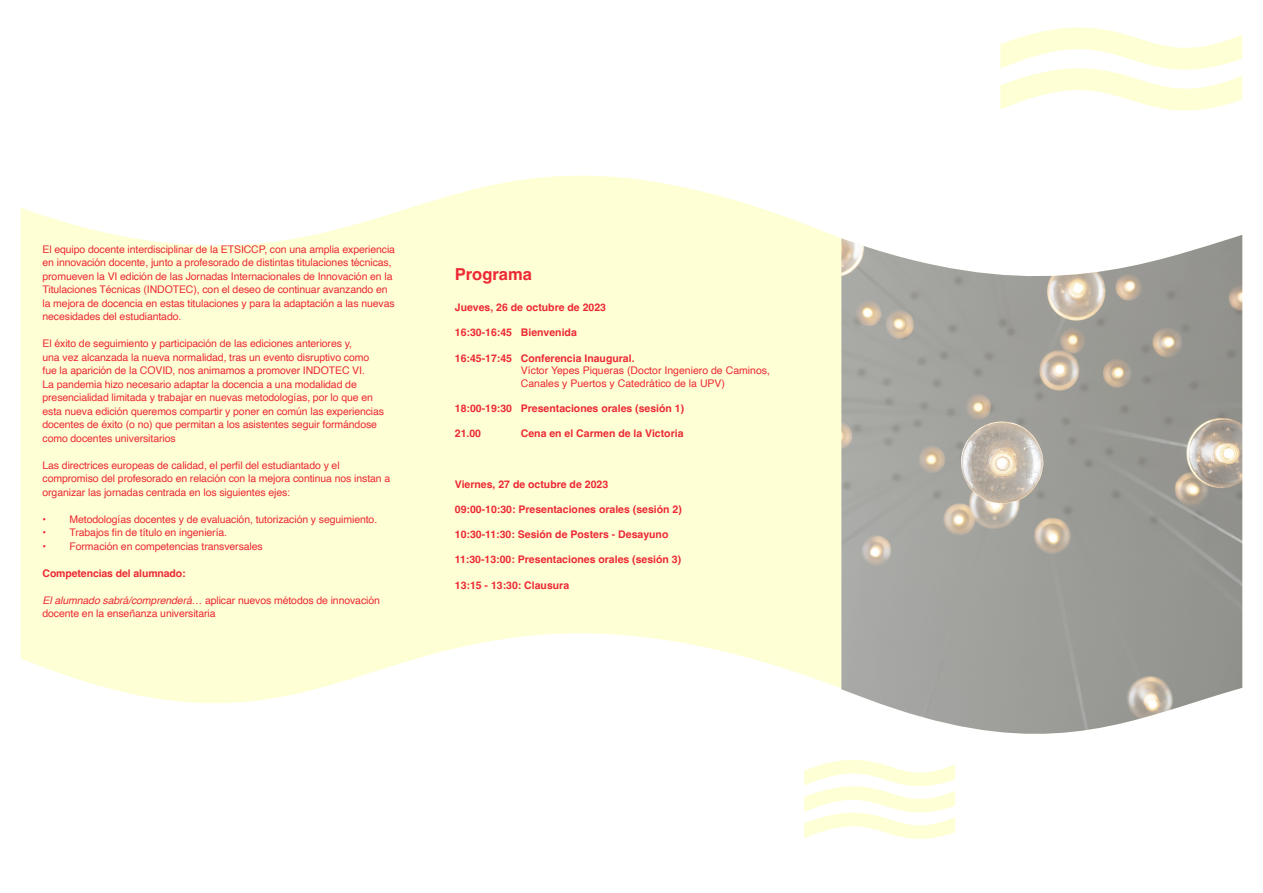
<style>
.page{position:relative;width:1263px;height:893px;background:#fff}
.page>*{position:absolute;margin:0;border:0;box-sizing:border-box;transform-origin:0 0}
.introducción{font:700 16.5px "Helvetica";color:#ed2935}
.introducción-2{font:10.5px/13.5px "Helvetica";letter-spacing:-.01em;color:#ed2935}
.Programa_Tabulaciones{font:700 10.5px "Helvetica";color:#ed2935}
.Programa_Tabulaciones-2{font:10.5px/12.6px "Helvetica";color:#ed2935}
.introducción-3{font:700 10.5px "Helvetica";letter-spacing:-.01em;color:#ed2935}
.s1{font-style:italic}
</style>
<div class="page">
<svg style="left:1000px;top:27px;width:242px;height:84px"></svg>
<svg style="left:804px;top:760px;width:151px;height:79px"></svg>
<svg style="left:21px;top:175px;width:820px;height:528px;background:#feffda"></svg>
<img style="left:841px;top:235px;width:401px;height:499px">
<p class="introducción-2" style="left:43px;top:243px;width:354px">El equipo docente interdisciplinar de la ETSICCP, con una amplia experiencia en innovación docente, junto a profesorado de distintas titulaciones técnicas, promueven la VI edición de las Jornadas Internacionales de Innovación en la Titulaciones Técnicas (INDOTEC), con el deseo de continuar avanzando en la mejora de docencia en estas titulaciones y para la adaptación a las nuevas necesidades del estudiantado.</p>
<p class="introducción-2" style="left:43px;top:337px;width:343px">El éxito de seguimiento y participación de las ediciones anteriores y,<br>una vez alcanzada la nueva normalidad, tras un evento disruptivo como fue la aparición de la COVID, nos animamos a promover INDOTEC VI.<br>La pandemia hizo necesario adaptar la docencia a una modalidad de presencialidad limitada y trabajar en nuevas metodologías, por lo que en esta nueva edición queremos compartir y poner en común las experiencias docentes de éxito (o no) que permitan a los asistentes seguir formándose como docentes universitarios</p>
<p class="introducción-2" style="left:43px;top:459px;width:349px">Las directrices europeas de calidad, el perfil del estudiantado y el compromiso del profesorado en relación con la mejora continua nos instan a organizar las jornadas centrada en los siguientes ejes:</p>
<p class="introducción-2" style="left:43px;top:513px;width:336px">• Metodologías docentes y de evaluación, tutorización y seguimiento.</p>
<p class="introducción-2" style="left:43px;top:526px;width:186px">• Trabajos fin de título en ingeniería.</p>
<p class="introducción-2" style="left:43px;top:540px;width:222px">• Formación en competencias transversales</p>
<p class="introducción-3" style="left:43px;top:567px;width:145px">Competencias del alumnado:</p>
<p class="introducción-2" style="left:43px;top:594px;width:339px"><span class="s1">El alumnado sabrá/comprenderá</span>… aplicar nuevos métodos de innovación docente en la enseñanza universitaria</p>
<p class="introducción" style="left:455px;top:264px;width:79px">Programa</p>
<p class="Programa_Tabulaciones" style="left:455px;top:301px;width:153px">Jueves, 26 de octubre de 2023</p>
<p class="Programa_Tabulaciones" style="left:455px;top:326px;width:124px">16:30-16:45 Bienvenida</p>
<p class="Programa_Tabulaciones" style="left:455px;top:352px;width:181px">16:45-17:45 Conferencia Inaugural.</p>
<p class="Programa_Tabulaciones-2" style="left:521px;top:365px;width:251px">Víctor Yepes Piqueras (Doctor Ingeniero de Caminos,<br>Canales y Puertos y Catedrático de la UPV)</p>
<p class="Programa_Tabulaciones" style="left:455px;top:402px;width:231px">18:00-19:30 Presentaciones orales (sesión 1)</p>
<p class="Programa_Tabulaciones" style="left:455px;top:427px;width:28px">21.00</p>
<p class="Programa_Tabulaciones" style="left:521px;top:427px;width:164px">Cena en el Carmen de la Victoria</p>
<p class="Programa_Tabulaciones" style="left:455px;top:478px;width:155px">Viernes, 27 de octubre de 2023</p>
<p class="Programa_Tabulaciones" style="left:455px;top:503px;width:229px">09:00-10:30: Presentaciones orales (sesión 2)</p>
<p class="Programa_Tabulaciones" style="left:455px;top:528px;width:215px">10:30-11:30: Sesión de Posters - Desayuno</p>
<p class="Programa_Tabulaciones" style="left:455px;top:553px;width:228px">11:30-13:00: Presentaciones orales (sesión 3)</p>
<p class="Programa_Tabulaciones" style="left:455px;top:578px;width:116px">13:15 - 13:30: Clausura</p>
</div>
